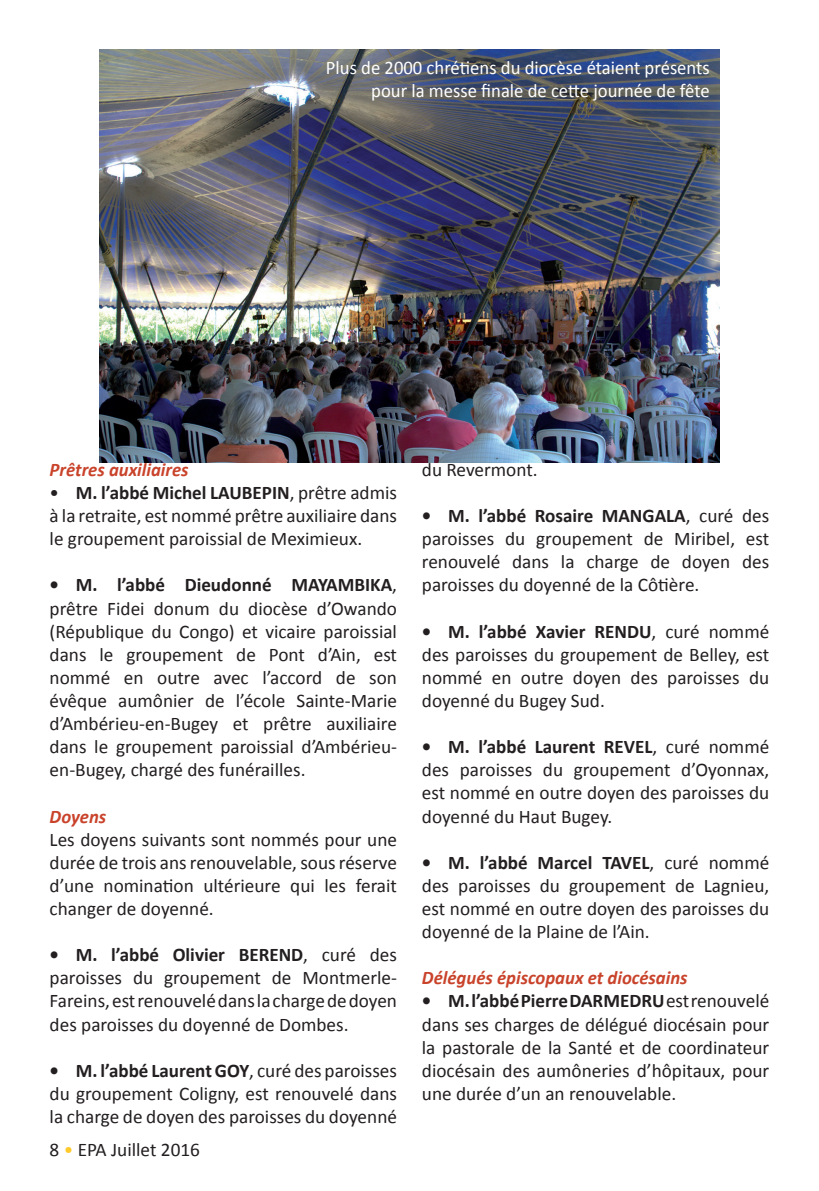
<style>
.page{position:relative;width:819px;height:1191px;background:#fff}
.page>*{position:absolute;margin:0;border:0;box-sizing:border-box;transform-origin:0 0}
.t1{font:19.25px/23.1px "Calibri";color:#231f20;text-align:justify}
.t2{font:19.25px/23.1px "Calibri";color:#fff;text-align:right}
.t3{font:italic 700 19.25px "Calibri";color:#c9432b}
.s1{font-weight:700}
.s2{color:#feca2a}
</style>
<div class="page">
<img style="left:99px;top:50px;width:620px;height:413px">
<p class="t2" style="left:326px;top:55px;width:385px">Plus de 2000 chrétiens du diocèse étaient présents pour la messe finale de cette journée de fête</p>
<p class="t3" style="left:50px;top:457px;width:140px">Prêtres auxiliaires</p>
<p class="t1" style="left:50px;top:480px;width:349px">• <span class="s1">M. l’abbé Michel LAUBEPIN</span>, prêtre admis à la retraite, est nommé prêtre auxiliaire dans le groupement paroissial de Meximieux.</p>
<p class="t1" style="left:50px;top:572px;width:349px"><span class="s1">• M. l’abbé Dieudonné MAYAMBIKA</span>, prêtre Fidei donum du diocèse d’Owando (République du Congo) et vicaire paroissial dans le groupement de Pont d’Ain, est nommé en outre avec l’accord de son évêque aumônier de l’école Sainte-Marie d’Ambérieu-en-Bugey et prêtre auxiliaire dans le groupement paroissial d’Ambérieu&shy;en-Bugey, chargé des funérailles.</p>
<p class="t3" style="left:50px;top:804px;width:58px">Doyens</p>
<p class="t1" style="left:50px;top:827px;width:349px">Les doyens suivants sont nommés pour une durée de trois ans renouvelable, sous réserve d’une nomination ultérieure qui les ferait changer de doyenné.</p>
<p class="t1" style="left:50px;top:942px;width:349px"><span class="s1">• M. l’abbé Olivier BEREND</span>, curé des paroisses du groupement de Montmerle-Fareins, est renouvelé dans la charge de doyen des paroisses du doyenné de Dombes.</p>
<p class="t1" style="left:50px;top:1058px;width:349px"><span class="s1">• M. l’abbé Laurent GOY</span>, curé des paroisses du groupement Coligny, est renouvelé dans la charge de doyen des paroisses du doyenné</p>
<p class="t1" style="left:64px;top:1137px;width:138px"><span class="s2">•</span> EPA Juillet 2016</p>
<p class="t1" style="left:422px;top:457px;width:117px">du Revermont.</p>
<p class="t1" style="left:422px;top:503px;width:349px"><span class="s1">• M. l’abbé Rosaire MANGALA</span>, curé des paroisses du groupement de Miribel, est renouvelé dans la charge de doyen des paroisses du doyenné de la Côtière.</p>
<p class="t1" style="left:422px;top:619px;width:349px"><span class="s1">• M. l’abbé Xavier RENDU</span>, curé nommé des paroisses du groupement de Belley, est nommé en outre doyen des paroisses du doyenné du Bugey Sud.</p>
<p class="t1" style="left:422px;top:734px;width:349px"><span class="s1">• M. l’abbé Laurent REVEL</span>, curé nommé des paroisses du groupement d’Oyonnax, est nommé en outre doyen des paroisses du doyenné du Haut Bugey.</p>
<p class="t1" style="left:422px;top:850px;width:349px"><span class="s1">• M. l’abbé Marcel TAVEL</span>, curé nommé des paroisses du groupement de Lagnieu, est nommé en outre doyen des paroisses du doyenné de la Plaine de l’Ain.</p>
<p class="t3" style="left:422px;top:966px;width:267px">Délégués épiscopaux et diocésains</p>
<p class="t1" style="left:422px;top:988px;width:349px"><span class="s1">• M. l’abbé Pierre DARMEDRU</span> est renouvelé dans ses charges de délégué diocésain pour la pastorale de la Santé et de coordinateur diocésain des aumôneries d’hôpitaux, pour une durée d’un an renouvelable.</p>
</div>
